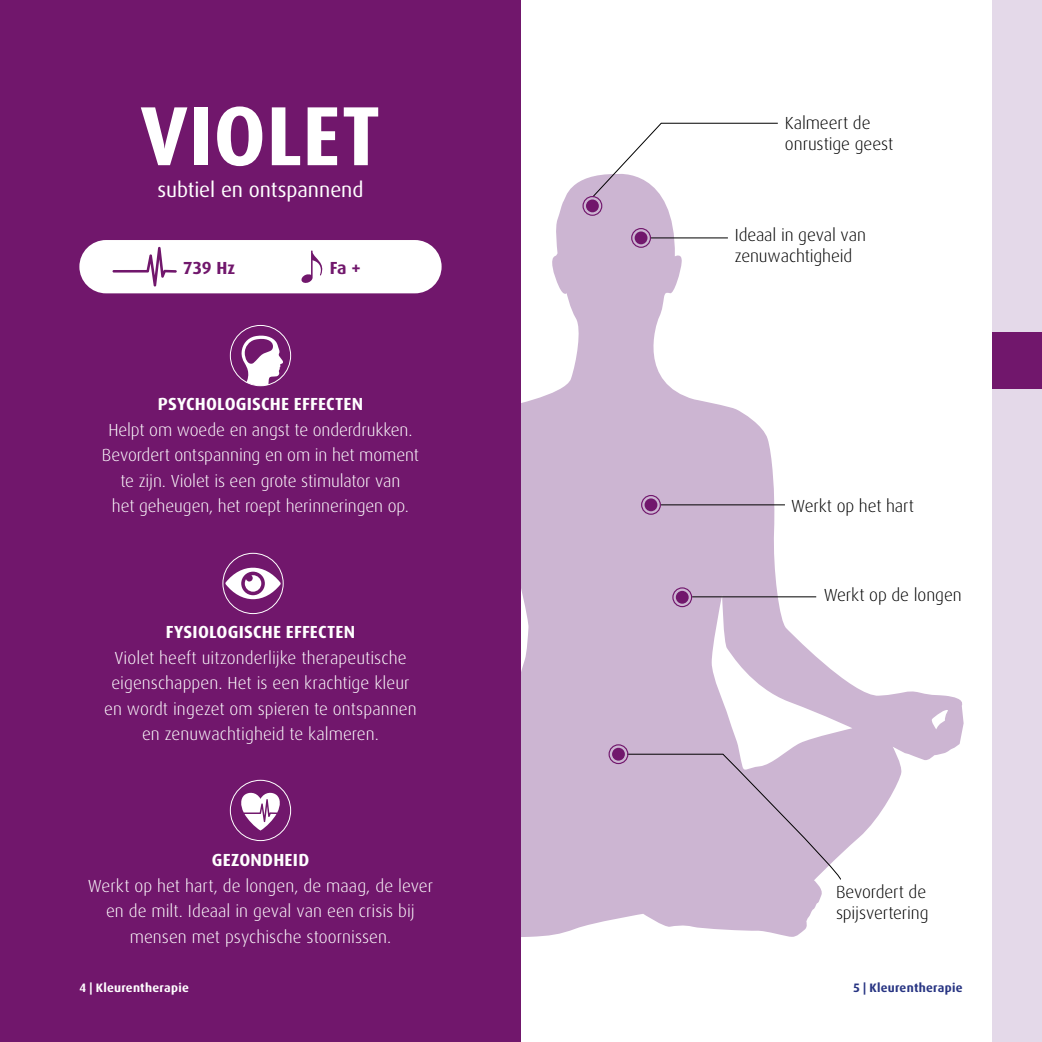
<style>
.page{position:relative;width:1042px;height:1042px;background:#fff}
.page>*{position:absolute;margin:0;border:0;box-sizing:border-box;transform-origin:0 0}
.t1{font:700 84px "Dax Pro";color:#fff}
.t2{font:21px "Dax Pro";letter-spacing:-.005em;color:#fff}
.t3{font:300 17.5px/25.6px "Dax Pro";color:#fff;text-align:center}
.t4{font:300 17.5px/21px "Dax Pro";letter-spacing:-.005em;color:#000}
.t5{font:700 17.5px "Dax Pro";letter-spacing:.01em;color:#fff}
.t6{font:700 17.5px "Dax Pro";color:#71176c}
.t7{font:700 12.25px "Dax Pro";letter-spacing:.02em;color:#fff}
.t8{font:700 12.25px "Dax Pro";letter-spacing:.02em;color:#283583}
</style>
<div class="page">
<svg style="left:521px;top:177px;width:443px;height:760px"></svg>
<svg style="left:521px;top:515px;width:8px;height:240px"></svg>
<div style="left:992px;top:0;width:50px;height:1042px;background:#e4d9e9"></div>
<div style="left:0;top:0;width:521px;height:1042px;background:#71176c"></div>
<div style="left:222px;top:553px;width:62px;height:61px;border:1px solid #fff;border-radius:50%"></div>
<svg style="left:225px;top:563px;width:56px;height:36px"></svg>
<div style="left:230px;top:325px;width:61px;height:61px;border:1px solid #fff;border-radius:50%"></div>
<svg style="left:241px;top:334px;width:42px;height:52px"></svg>
<div style="left:230px;top:780px;width:61px;height:61px;border:1px solid #fff;border-radius:50%"></div>
<svg style="left:241px;top:792px;width:39px;height:38px"></svg>
<div style="left:79px;top:240px;width:362px;height:53px;background:#fff;border-radius:27px"></div>
<svg style="left:112px;top:247px;width:65px;height:39px"></svg>
<svg style="left:301px;top:250px;width:22px;height:33px"></svg>
<div style="left:992px;top:332px;width:50px;height:56px;background:#71176c"></div>
<svg style="left:634px;top:231px;width:13px;height:13px"></svg>
<div style="left:631px;top:228px;width:20px;height:20px;border:1px solid #71176c;border-radius:50%"></div>
<div style="left:637px;top:234px;width:8px;height:8px;border:1px solid #71176c;border-radius:50%"></div>
<div style="left:644px;top:498px;width:13px;height:13px;background:#71176c;border-radius:50%"></div>
<div style="left:641px;top:495px;width:20px;height:20px;border:1px solid #71176c;border-radius:50%"></div>
<div style="left:647px;top:501px;width:8px;height:8px;border:1px solid #71176c;border-radius:50%"></div>
<div style="left:676px;top:591px;width:13px;height:13px;background:#71176c;border-radius:50%"></div>
<div style="left:672px;top:587px;width:20px;height:20px;border:1px solid #71176c;border-radius:50%"></div>
<div style="left:678px;top:593px;width:8px;height:8px;border:1px solid #71176c;border-radius:50%"></div>
<svg style="left:591px;top:122px;width:188px;height:76px"></svg>
<div style="left:586px;top:199px;width:13px;height:13px;background:#71176c;border-radius:50%"></div>
<div style="left:582px;top:196px;width:20px;height:20px;border:1px solid #71176c;border-radius:50%"></div>
<div style="left:588px;top:202px;width:8px;height:8px;border:1px solid #71176c;border-radius:50%"></div>
<hr style="left:651px;top:237px;width:77px;height:1px;background:#000">
<hr style="left:661px;top:504px;width:124px;height:1px;background:#000">
<hr style="left:692px;top:596px;width:124px;height:1px;background:#000">
<div style="left:626px;top:753px;width:215px;height:127px;background:#ccb5d2"></div>
<div style="left:612px;top:748px;width:13px;height:12px;background:#71176c;border-radius:50%"></div>
<div style="left:608px;top:744px;width:20px;height:20px;border:1px solid #71176c;border-radius:50%"></div>
<div style="left:614px;top:750px;width:8px;height:8px;border:1px solid #71176c;border-radius:50%"></div>
<h1 class="t1" style="left:140px;top:82px;width:242px">VIOLET</h1>
<p class="t2" style="left:157px;top:176px;width:207px">subtiel en ontspannend</p>
<p class="t6" style="left:184px;top:256px;width:53px">739 Hz</p>
<p class="t6" style="left:330px;top:256px;width:32px">Fa +</p>
<p class="t5" style="left:158px;top:393px;width:207px">PSYCHOLOGISCHE EFFECTEN</p>
<p class="t3" style="left:102px;top:417px;width:318px">Helpt om woede en angst te onderdrukken.<br>Bevordert ontspanning en om in het moment te zijn. Violet is een grote stimulator van<br>het geheugen, het roept herinneringen op.</p>
<p class="t5" style="left:166px;top:621px;width:191px">FYSIOLOGISCHE EFFECTEN</p>
<p class="t3" style="left:104px;top:645px;width:314px">Violet heeft uitzonderlijke therapeutische eigenschappen. Het is een krachtige kleur en wordt ingezet om spieren te ontspannen en zenuwachtigheid te kalmeren.</p>
<p class="t5" style="left:212px;top:848px;width:99px">GEZONDHEID</p>
<p class="t3" style="left:88px;top:873px;width:347px">Werkt op het hart, de longen, de maag, de lever en de milt. Ideaal in geval van een crisis bij mensen met psychische stoornissen.</p>
<p class="t4" style="left:785px;top:113px;width:110px">Kalmeert de onrustige geest</p>
<p class="t4" style="left:735px;top:224px;width:133px">Ideaal in geval van zenuwachtigheid</p>
<p class="t4" style="left:791px;top:496px;width:124px">Werkt op het hart</p>
<p class="t4" style="left:823px;top:584px;width:139px">Werkt op de longen</p>
<p class="t4" style="left:836px;top:881px;width:94px">Bevordert de spijsvertering</p>
<p class="t7" style="left:79px;top:979px;width:111px">4 | Kleurentherapie</p>
<p class="t8" style="left:853px;top:979px;width:111px">5 | Kleurentherapie</p>
</div>
